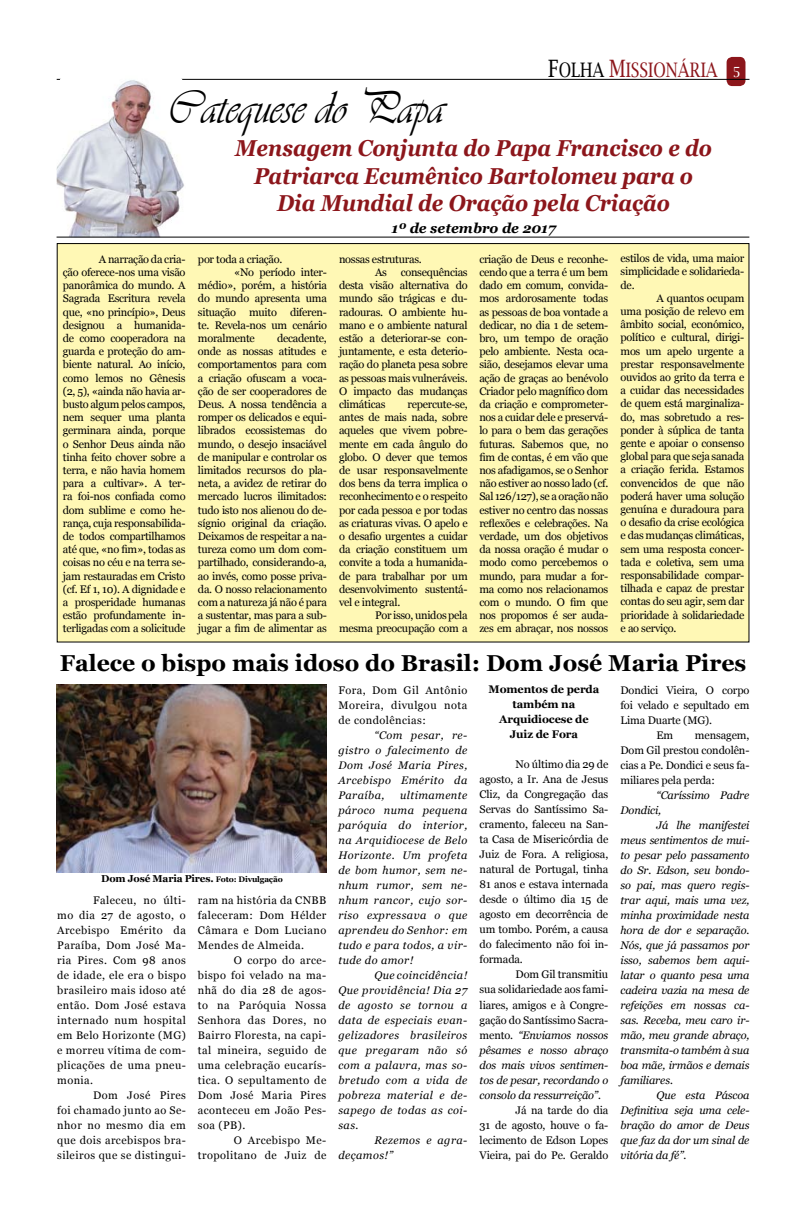
<style>
.page{position:relative;width:792px;height:1224px;background:#fff}
.page>*{position:absolute;margin:0;border:0;box-sizing:border-box;transform-origin:0 0}
.t1{font:48px "Vivaldii";color:#000;scale:.9 1}
.t2{font:italic 700 23px/27.6px "Georgia";color:#8c161b;text-align:center;scale:.9 1}
.t3{font:700 23px "Georgia";color:#000}
.t4{font:20px "Lucida Bright";color:#8c161b;scale:.8 1}
.t5{font:italic 700 14px "Georgia";color:#000}
.t6{font:11px/13.2px "Georgia";letter-spacing:-.025em;color:#000;text-align:justify}
.t7{font:italic 11px/15px "Georgia";letter-spacing:-.01em;color:#000;text-align:justify}
.t8{font:700 11px/15px "Georgia";letter-spacing:-.01em;color:#000;text-align:center}
.t9{font:11px/15px "Georgia";letter-spacing:.04em;color:#000;text-align:right}
.t10{font:italic 11px/15px "Georgia";letter-spacing:.04em;color:#000}
.t11{font:700 10px "Georgia";letter-spacing:-.02em;color:#000}
.s1{font-size:24px;color:#000}
.s2{color:#000}
.s3{font-size:24px}
.s4{font-size:14px;color:#fff}
.s5{font-size:8px}
.s6{font-style:normal}
</style>
<div class="page">
<div style="left:727px;top:57px;width:18px;height:29px;background:#8c161b;border-radius:6px"></div>
<hr style="left:57px;top:79px;width:692px;height:1px;background:#000">
<img style="left:57px;top:78px;width:129px;height:159px">
<hr style="left:57px;top:237px;width:692px;height:1px;background:#000">
<div style="left:57px;top:244px;width:692px;height:398px;background:#fff8b5"></div>
<img style="left:57px;top:685px;width:270px;height:187px">
<h1 class="t1" style="left:168px;top:79px;width:308px">Catequese do Papa</h1>
<h3 class="t4" style="left:548px;top:59px;width:242px"><span class="s1">F</span><span class="s2">OLHA</span> <span class="s3">M</span>ISSIONÁRIA <span class="s4">5</span></h3>
<h2 class="t2" style="left:235px;top:134px;width:531px">Mensagem Conjunta do Papa Francisco e do<br>Patriarca Ecumênico Bartolomeu para o<br>Dia Mundial de Oração pela Criação</h2>
<p class="t5" style="left:392px;top:219px;width:166px">1º de setembro de 2017</p>
<p class="t6" style="left:479px;top:253px;width:130px">criação de Deus e reconhe&shy;cendo que a terra é um bem dado em comum, convida&shy;mos ardorosamente todas as pessoas de boa vontade a dedicar, no dia 1 de setem&shy;bro, um tempo de oração pelo ambiente. Nesta oca&shy;sião, desejamos elevar uma ação de graças ao benévolo Criador pelo magnífico dom da criação e comprometer&shy;nos a cuidar dele e preservá&shy;lo para o bem das gerações futuras. Sabemos que, no fim de contas, é em vão que nos afadigamos, se o Senhor não estiver ao nosso lado (cf.<br>Sal 126/127), se a oração não estiver no centro das nossas reflexões e celebrações. Na verdade, um dos objetivos da nossa oração é mudar o modo como percebemos o mundo, para mudar a for&shy;ma como nos relacionamos com o mundo. O fim que nos propomos é ser auda&shy;zes em abraçar, nos nossos</p>
<p class="t6" style="left:621px;top:252px;width:125px">estilos de vida, uma maior simplicidade e solidarieda&shy;de.</p>
<p class="t6" style="left:63px;top:253px;width:124px;text-indent:36px">A narração da cria&shy;ção oferece-nos uma visão panorâmica do mundo. A Sagrada Escritura revela que, «no princípio», Deus designou a humanida&shy;de como cooperadora na guarda e proteção do am&shy;biente natural. Ao início, como lemos no Gênesis (2, 5), «ainda não havia ar&shy;busto algum pelos campos, nem sequer uma planta germinara ainda, porque o Senhor Deus ainda não tinha feito chover sobre a terra, e não havia homem para a cultivar». A ter&shy;ra foi-nos confiada como dom sublime e como he&shy;rança, cuja responsabilida&shy;de todos compartilhamos até que, «no fim», todas as coisas no céu e na terra se&shy;jam restauradas em Cristo (cf. Ef 1, 10). A dignidade e a prosperidade humanas estão profundamente in&shy;terligadas com a solicitude</p>
<p class="t6" style="left:198px;top:253px;width:86px">por toda a criação.</p>
<p class="t6" style="left:339px;top:253px;width:84px;text-align:center">nossas estruturas.<br>As</p>
<p class="t6" style="left:234px;top:266px;width:94px">«No período inter-</p>
<p class="t6" style="left:198px;top:279px;width:130px">médio», porém, a história</p>
<p class="t6" style="left:198px;top:292px;width:130px">do mundo apresenta uma</p>
<p class="t6" style="left:198px;top:305px;width:130px">situação muito diferen-</p>
<p class="t6" style="left:198px;top:319px;width:130px">te. Revela-nos um cenário</p>
<p class="t6" style="left:198px;top:332px;width:58px">moralmente</p>
<p class="t6" style="left:339px;top:266px;width:130px;text-indent:62px">consequências desta visão alternativa do mundo são trágicas e du&shy;radouras. O ambiente hu&shy;mano e o ambiente natural estão a deteriorar-se con&shy;juntamente, e esta deterio&shy;ração do planeta pesa sobre as pessoas mais vulneráveis.<br>O impacto das mudanças climáticas</p>
<p class="t6" style="left:621px;top:292px;width:125px;text-indent:36px">A quantos ocupam uma posição de relevo em âmbito social, económico, político e cultural, dirigi&shy;mos um apelo urgente a prestar responsavelmente ouvidos ao grito da terra e a cuidar das necessidades de quem está marginaliza&shy;do, mas sobretudo a res&shy;ponder à súplica de tanta gente e apoiar o consenso global para que seja sanada a criação ferida. Estamos convencidos de que não poderá haver uma solução genuína e duradoura para o desafio da crise ecológica e das mudanças climáticas, sem uma resposta concer&shy;tada e coletiva, sem uma responsabilidade compar&shy;tilhada e capaz de prestar contas do seu agir, sem dar prioridade à solidariedade e ao serviço.</p>
<h2 class="t3" style="left:60px;top:649px;width:688px">Falece o bispo mais idoso do Brasil: Dom José Maria Pires</h2>
<p class="t6" style="left:198px;top:332px;width:130px;text-indent:79px">decadente, onde as nossas atitudes e comportamentos para com a criação ofuscam a voca&shy;ção de ser cooperadores de Deus. A nossa tendência a romper os delicados e equi&shy;librados ecossistemas do mundo, o desejo insaciável de manipular e controlar os limitados recursos do pla&shy;neta, a avidez de retirar do mercado lucros ilimitados: tudo isto nos alienou do de&shy;sígnio original da criação.<br>Deixamos de respeitar a na&shy;tureza como um dom com&shy;partilhado, considerando-a, ao invés, como posse priva&shy;da. O nosso relacionamento com a natureza já não é para a sustentar, mas para a sub&shy;jugar a fim de alimentar as</p>
<p class="t6" style="left:339px;top:398px;width:130px;text-indent:68px">repercute-se, antes de mais nada, sobre aqueles que vivem pobre&shy;mente em cada ângulo do globo. O dever que temos de usar responsavelmente dos bens da terra implica o reconhecimento e o respeito por cada pessoa e por todas as criaturas vivas. O apelo e o desafio urgentes a cuidar da criação constituem um convite a toda a humanida&shy;de para trabalhar por um desenvolvimento sustentá&shy;vel e integral.</p>
<p class="t6" style="left:339px;top:609px;width:130px;text-align:right">Por isso, unidos pela mesma preocupação com a</p>
<p class="t11" style="left:101px;top:872px;width:183px">Dom José Maria Pires. <span class="s5">Foto: Divulgação</span></p>
<p class="t6" style="left:57px;top:893px;width:130px;line-height:15px;text-indent:36px">Faleceu, no últi&shy;mo dia 27 de agosto, o Arcebispo Emérito da Paraíba, Dom José Ma&shy;ria Pires. Com 98 anos de idade, ele era o bispo brasileiro mais idoso até então. Dom José estava internado num hospital em Belo Horizonte (MG) e morreu vítima de com&shy;plicações de uma pneu&shy;monia.</p>
<p class="t6" style="left:57px;top:1088px;width:130px;line-height:15px;text-indent:36px">Dom José Pires foi chamado junto ao Se&shy;nhor no mesmo dia em que dois arcebispos bra&shy;sileiros que se distingui-</p>
<p class="t6" style="left:198px;top:893px;width:130px;line-height:15px">ram na história da CNBB faleceram: Dom Hélder Câmara e Dom Luciano Mendes de Almeida.</p>
<p class="t6" style="left:198px;top:953px;width:130px;line-height:15px;text-indent:36px">O corpo do arce&shy;bispo foi velado na ma&shy;nhã do dia 28 de agos&shy;to na Paróquia Nossa Senhora das Dores, no Bairro Floresta, na capi&shy;tal mineira, seguido de uma celebração eucarís&shy;tica. O sepultamento de Dom José Maria Pires aconteceu em João Pes&shy;soa (PB).</p>
<p class="t9" style="left:198px;top:1133px;width:130px">O Arcebispo Me&shy;tropolitano de Juiz de</p>
<p class="t6" style="left:338px;top:683px;width:130px;line-height:15px">Fora, Dom Gil Antônio Moreira, divulgou nota de condolências:</p>
<p class="t7" style="left:338px;top:728px;width:130px;text-indent:36px">“Com pesar, re&shy;gistro o falecimento de Dom José Maria Pires, Arcebispo Emérito da Paraíba,</p>
<p class="t7" style="left:338px;top:788px;width:130px;text-indent:62px">ultimamente pároco numa pequena paróquia do interior, na Arquidiocese de Belo Horizonte. Um profeta de bom humor, sem ne&shy;nhum rumor, sem ne&shy;nhum rancor, cujo sor&shy;riso expressava o que aprendeu do Senhor: em tudo e para todos, a vir&shy;tude do amor!</p>
<p class="t7" style="left:338px;top:968px;width:130px;text-indent:36px">Que coincidência!<br>Que providência! Dia 27 de agosto se tornou a data de especiais evan&shy;gelizadores brasileiros que pregaram não só com a palavra, mas so&shy;bretudo com a vida de pobreza material e de&shy;sapego de todas as coi&shy;sas.</p>
<p class="t10" style="left:338px;top:1133px;width:130px;text-indent:36px">Rezemos e agra&shy;deçamos!”</p>
<p class="t8" style="left:489px;top:682px;width:112px">Momentos de perda também na<br>Arquidiocese de<br>Juiz de Fora</p>
<p class="t6" style="left:480px;top:757px;width:130px;line-height:15px;text-indent:36px">No último dia 29 de agosto, a Ir. Ana de Jesus Cliz, da Congregação das Servas do Santíssimo Sa&shy;cramento, faleceu na San&shy;ta Casa de Misericórdia de Juiz de Fora. A religiosa, natural de Portugal, tinha 81 anos e estava internada desde o último dia 15 de agosto em decorrência de um tombo. Porém, a causa do falecimento não foi in&shy;formada.</p>
<p class="t7" style="left:480px;top:967px;width:130px;text-indent:36px"><span class="s6">Dom Gil transmitiu sua solidariedade aos fami&shy;liares, amigos e à Congre&shy;gação do Santíssimo Sacra&shy;mento.</span> “Enviamos nossos pêsames e nosso abraço dos mais vivos sentimen&shy;tos de pesar, recordando o consolo da ressurreição”.</p>
<p class="t6" style="left:480px;top:1102px;width:130px;line-height:15px;text-indent:36px">Já na tarde do dia 31 de agosto, houve o fa&shy;lecimento de Edson Lopes Vieira, pai do Pe. Geraldo</p>
<p class="t6" style="left:621px;top:683px;width:130px">Dondici Vieira, O corpo</p>
<p class="t6" style="left:621px;top:698px;width:130px">foi velado e sepultado em</p>
<p class="t6" style="left:621px;top:713px;width:93px">Lima Duarte (MG).</p>
<p class="t6" style="left:657px;top:728px;width:18px">Em</p>
<p class="t6" style="left:621px;top:727px;width:130px;line-height:15px;text-indent:74px">mensagem, Dom Gil prestou condolên&shy;cias a Pe. Dondici e seus fa&shy;miliares pela perda:</p>
<p class="t7" style="left:621px;top:787px;width:130px;text-indent:36px">“Caríssimo Padre<br>Dondici,</p>
<p class="t7" style="left:621px;top:817px;width:130px;text-indent:36px">Já lhe manifestei meus sentimentos de mui&shy;to pesar pelo passamento do Sr. Edson, seu bondo&shy;so pai, mas quero regis&shy;trar aqui, mais uma vez, minha proximidade nesta hora de dor e separação.<br>Nós, que já passamos por isso, sabemos bem aqui&shy;latar o quanto pesa uma cadeira vazia na mesa de refeições em nossas ca&shy;sas. Receba, meu caro ir&shy;mão, meu grande abraço, transmita-o também à sua boa mãe, irmãos e demais familiares.</p>
<p class="t7" style="left:621px;top:1087px;width:130px;text-indent:36px">Que esta Páscoa Definitiva seja uma cele&shy;bração do amor de Deus que faz da dor um sinal de vitória da fé”.</p>
</div>
